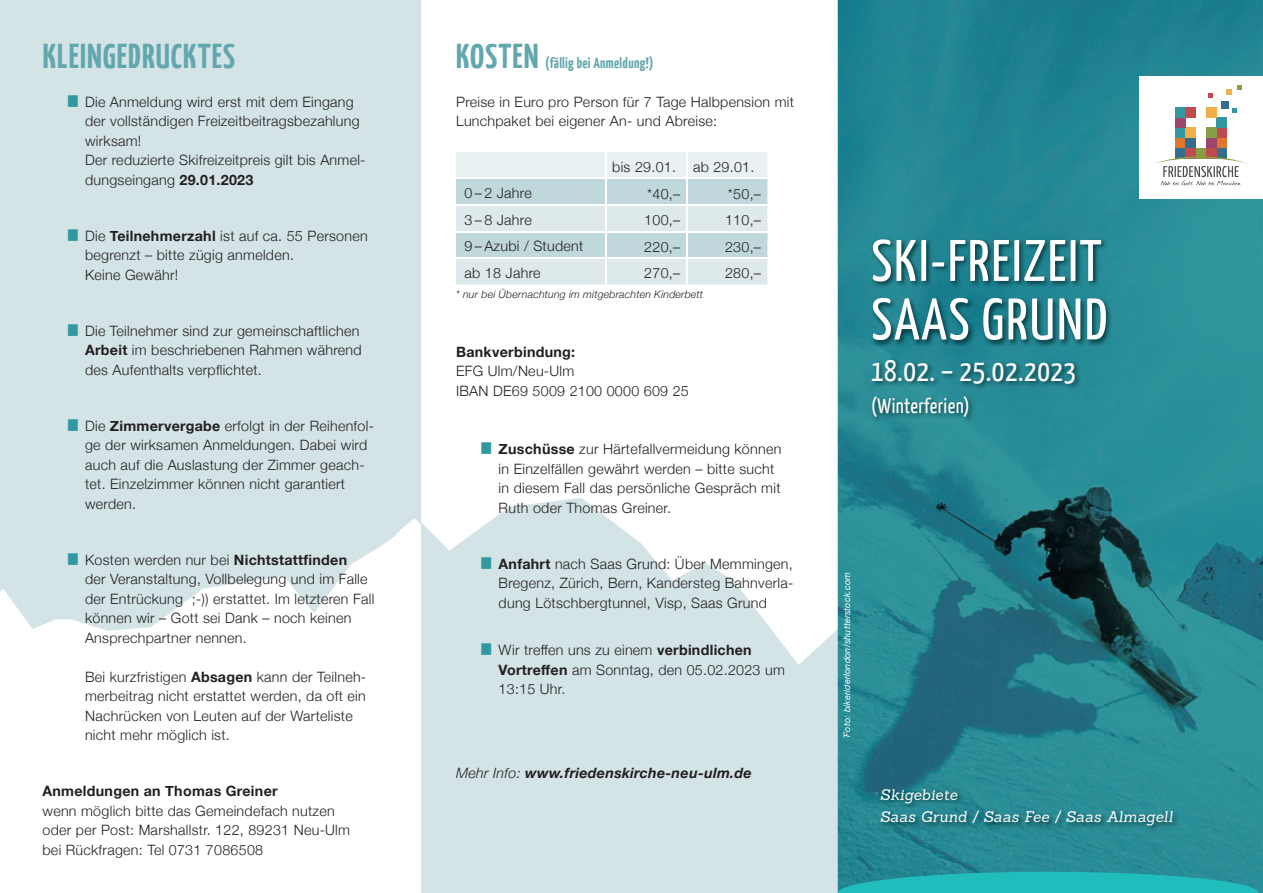
<style>
.page{position:relative;width:1263px;height:893px;background:#fff}
.page>*{position:absolute;margin:0;border:0;box-sizing:border-box;transform-origin:0 0}
.t1{font:58.5px/58.5px "Yanone Kaffeesatz";letter-spacing:.03em;color:#fff}
.t2{font:700 34.5px "Yanone Kaffeesatz";letter-spacing:.03em;color:#63a7ae}
.t3{font:30px "Yanone Kaffeesatz";letter-spacing:.02em;color:#fff}
.t4{font:21px "Yanone Kaffeesatz";letter-spacing:.02em;color:#fff}
.t5{font:italic 15px/22.5px "Sanchez";letter-spacing:.015em;color:#fff}
.t6{font:700 15px "Yanone Kaffeesatz";letter-spacing:.02em;color:#63a7ae}
.t7{font:300 14.25px/19.5px "Helvetica Neue";letter-spacing:.02em;color:#231f20}
.t8{font:700 14.25px "Helvetica Neue";letter-spacing:.02em;color:#231f20}
.t9{font:italic 700 14.25px "Helvetica Neue";letter-spacing:.02em;color:#231f20}
.t10{font:italic 300 10.5px "Helvetica Neue";letter-spacing:.02em;color:#231f20}
.t11{font:italic 9px "Helvetica Neue";letter-spacing:.015em;color:#fff}
.s1{font-weight:700}
.s2{font-weight:300}
</style>
<div class="page">
<svg style="left:421px;top:408px;width:417px;height:485px;fill:#d3e3e6"></svg>
<div style="left:0;top:0;width:421px;height:893px;background:#d3e3e6"></div>
<svg style="left:0;top:518px;width:421px;height:375px;fill:#fff"></svg>
<img style="left:838px;top:0;width:425px;height:262px">
<img style="left:838px;top:262px;width:52px;height:610px">
<img style="left:1104px;top:262px;width:159px;height:631px">
<div style="left:890px;top:347px;width:214px;height:20px;background:#258996"></div>
<img style="left:1051px;top:367px;width:53px;height:505px">
<img style="left:890px;top:423px;width:161px;height:449px">
<svg style="left:456px;top:152px;width:311px;height:133px;background:#d7e5e8"></svg>
<img style="left:869px;top:358px;width:212px;height:65px">
<img style="left:879px;top:786px;width:300px;height:46px">
<img style="left:870px;top:237px;width:242px;height:110px">
<div style="left:1139px;top:76px;width:124px;height:123px;background:#fff"></div>
<div style="left:1175px;top:138px;width:10px;height:10px;background:#de762d"></div>
<div style="left:1216px;top:138px;width:10px;height:10px;background:#de762d"></div>
<div style="left:1185px;top:138px;width:11px;height:10px;background:#336f8c"></div>
<div style="left:1206px;top:138px;width:10px;height:10px;background:#9e466e"></div>
<div style="left:1175px;top:148px;width:10px;height:10px;background:#336f8c"></div>
<div style="left:1196px;top:148px;width:10px;height:10px;background:#889e44"></div>
<div style="left:1216px;top:148px;width:10px;height:10px;background:#336f8c"></div>
<div style="left:1185px;top:148px;width:11px;height:10px;background:#bf4b4f"></div>
<div style="left:1206px;top:148px;width:10px;height:10px;background:#bf4b4f"></div>
<div style="left:1175px;top:128px;width:10px;height:10px;background:#31989f"></div>
<div style="left:1216px;top:128px;width:10px;height:10px;background:#bf4b4f"></div>
<div style="left:1185px;top:128px;width:11px;height:10px;background:#f0b047"></div>
<div style="left:1206px;top:128px;width:10px;height:10px;background:#889e44"></div>
<div style="left:1175px;top:117px;width:10px;height:11px;background:#9e466e"></div>
<div style="left:1216px;top:117px;width:10px;height:11px;background:#31989f"></div>
<div style="left:1175px;top:107px;width:10px;height:10px;background:#31989f"></div>
<div style="left:1185px;top:107px;width:11px;height:10px;background:#bf4b4f"></div>
<div style="left:1206px;top:107px;width:10px;height:10px;background:#f0b047"></div>
<div style="left:1221px;top:101px;width:7px;height:8px;background:#336f8c"></div>
<svg style="left:1208px;top:93px;width:5px;height:5px"></svg>
<svg style="left:1227px;top:85px;width:15px;height:9px"></svg>
<svg style="left:1232px;top:108px;width:4px;height:4px"></svg>
<svg style="left:1156px;top:156px;width:90px;height:30px"></svg>
<svg style="left:838px;top:872px;width:421px;height:21px;background:#21b1b4"></svg>
<h2 class="t2" style="left:43px;top:35px;width:194px">KLEINGEDRUCKTES</h2>
<p class="t7" style="left:85px;top:91px;width:282px;text-indent:-17px"><sup>█</sup> Die Anmeldung wird erst mit dem Eingang der vollständigen Freizeitbeitragsbezahlung wirksam!<br>Der reduzierte Skifreizeitpreis gilt bis Anmel&shy;dungseingang <span class="s1">29.01.2023</span></p>
<p class="t7" style="left:85px;top:225px;width:284px;text-indent:-17px"><sup>█</sup> Die <span class="s1">Teilnehmerzahl</span> ist auf ca. 55 Personen begrenzt – bitte zügig anmelden.<br>Keine Gewähr!</p>
<p class="t7" style="left:85px;top:320px;width:278px;text-indent:-17px"><sup>█</sup> Die Teilnehmer sind zur gemeinschaftlichen<br><span class="s1">Arbeit</span> im beschriebenen Rahmen während des Aufenthalts verpflichtet.</p>
<p class="t7" style="left:85px;top:415px;width:290px;text-indent:-17px"><sup>█</sup> Die <span class="s1">Zimmervergabe</span> erfolgt in der Reihenfol&shy;ge der wirksamen Anmeldungen. Dabei wird auch auf die Auslastung der Zimmer geach&shy;tet. Einzelzimmer können nicht garantiert werden.</p>
<p class="t7" style="left:85px;top:549px;width:291px;text-indent:-17px"><sup>█</sup> Kosten werden nur bei <span class="s1">Nichtstattfinden<br></span>der Veranstaltung, Vollbelegung und im Falle der Entrückung ;-)) erstattet. Im letzteren Fall können wir – Gott sei Dank – noch keinen Ansprechpartner nennen.</p>
<p class="t7" style="left:85px;top:666px;width:283px">Bei kurzfristigen <span class="s1">Absagen</span> kann der Teilneh&shy;merbeitrag nicht erstattet werden, da oft ein Nachrücken von Leuten auf der Warteliste nicht mehr möglich ist.</p>
<p class="t8" style="left:43px;top:780px;width:237px">Anmeldungen an Thomas Greiner</p>
<p class="t7" style="left:43px;top:800px;width:309px">wenn möglich bitte das Gemeindefach nutzen oder per Post: Marshallstr. 122, 89231 Neu-Ulm bei Rückfragen: Tel 0731 7086508</p>
<h2 class="t2" style="left:456px;top:35px;width:84px">KOSTEN</h2>
<p class="t6" style="left:545px;top:54px;width:110px">(fällig bei Anmeldung!)</p>
<p class="t7" style="left:456px;top:91px;width:339px">Preise in Euro pro Person für 7 Tage Halbpension mit<br>Lunchpaket bei eigener An- und Abreise:</p>
<p class="t7" style="left:612px;top:156px;width:144px">bis 29.01. ab 29.01.</p>
<p class="t7" style="left:465px;top:182px;width:69px">0 – 2 Jahre</p>
<p class="t7" style="left:647px;top:183px;width:35px">*40,–</p>
<p class="t7" style="left:728px;top:183px;width:35px">*50,–</p>
<p class="t7" style="left:465px;top:209px;width:69px">3 – 8 Jahre</p>
<p class="t7" style="left:644px;top:209px;width:37px">100,–</p>
<p class="t7" style="left:725px;top:209px;width:37px">110,–</p>
<p class="t7" style="left:465px;top:235px;width:120px">9 – Azubi / Student</p>
<p class="t7" style="left:644px;top:236px;width:37px">220,–</p>
<p class="t7" style="left:725px;top:236px;width:37px">230,–</p>
<p class="t7" style="left:465px;top:262px;width:77px">ab 18 Jahre</p>
<p class="t7" style="left:644px;top:262px;width:37px">270,–</p>
<p class="t7" style="left:725px;top:262px;width:37px">280,–</p>
<p class="t10" style="left:456px;top:286px;width:248px">* nur bei Übernachtung im mitgebrachten Kinderbett</p>
<p class="t8" style="left:456px;top:340px;width:121px">Bankverbindung:</p>
<p class="t7" style="left:456px;top:360px;width:234px">EFG Ulm/Neu-Ulm<br>IBAN DE69 5009 2100 0000 609 25</p>
<p class="t7" style="left:499px;top:438px;width:284px;text-indent:-17px"><sup>█</sup> <span class="s1">Zuschüsse</span> zur Härtefallvermeidung können in Einzelfällen gewährt werden – bitte sucht in diesem Fall das persönliche Gespräch mit Ruth oder Thomas Greiner.</p>
<p class="t7" style="left:499px;top:553px;width:296px;text-align:justify;text-indent:-17px"><sup>█</sup> <span class="s1">Anfahrt</span> nach Saas Grund: Über Memmingen, Bregenz, Zürich, Bern, Kandersteg Bahnverla&shy;dung Lötschbergtunnel, Visp, Saas Grund</p>
<p class="t7" style="left:499px;top:639px;width:288px;text-indent:-17px"><sup>█</sup> Wir treffen uns zu einem <span class="s1">verbindlichen<br>Vortreffen</span> am Sonntag, den 05.02.2023 um<br>13:15 Uhr.</p>
<p class="t9" style="left:456px;top:762px;width:297px"><span class="s2">Mehr Info:</span> www.friedenskirche-neu-ulm.de</p>
<h1 class="t1" style="left:871px;top:230px;width:238px">SKI-FREIZEIT<br>SAAS GRUND</h1>
<h3 class="t3" style="left:871px;top:352px;width:207px">18.02. – 25.02.2023</h3>
<h3 class="t4" style="left:871px;top:392px;width:100px">(Winterferien)</h3>
<p class="t11" style="left:840px;top:739px;width:169px;rotate:-90deg">´Foto: bikeriderlondon/shutterstock.com</p>
<p class="t5" style="left:880px;top:783px;width:294px">Skigebiete<br>Saas Grund / Saas Fee / Saas Almagell</p>
</div>
